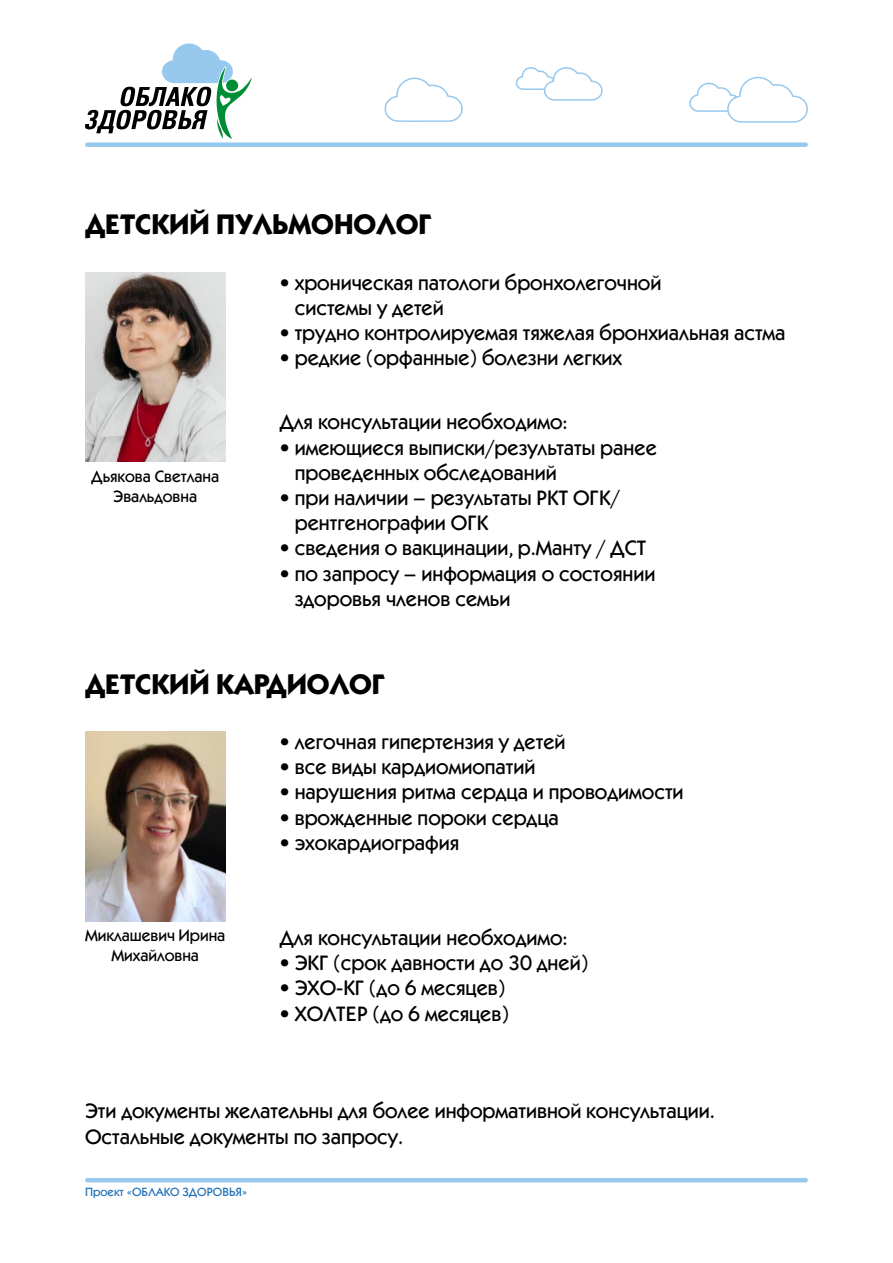
<style>
.page{position:relative;width:893px;height:1263px;background:#fff}
.page>*{position:absolute;margin:0;border:0;box-sizing:border-box;transform-origin:0 0}
.t1{font:700 28.5px "Kabel Medium C";color:#000}
.t2{font:21px/25.2px "Kabel Medium C";color:#000}
.t3{font:16.5px/19.8px "Kabel Medium C";color:#000;text-align:center}
.t4{font:12px "Kabel Medium C";color:#1d71b8}
</style>
<div class="page">
<hr style="left:87px;top:1178px;width:719px;height:4px;background:#97c9ee">
<div style="left:87px;top:142px;width:719px;height:5px;background:#97c9ee"></div>
<svg style="left:384px;top:77px;width:79px;height:45px"></svg>
<svg style="left:515px;top:67px;width:88px;height:34px"></svg>
<svg style="left:85px;top:43px;width:167px;height:96px"></svg>
<svg style="left:689px;top:76px;width:119px;height:47px"></svg>
<img style="left:85px;top:273px;width:140px;height:189px">
<img style="left:85px;top:732px;width:140px;height:189px">
<h1 class="t1" style="left:85px;top:207px;width:348px">ДЕТСКИЙ ПУЛЬМОНОЛОГ</h1>
<p class="t3" style="left:91px;top:466px;width:129px">Дьякова Светлана<br>Эвальдовна</p>
<p class="t2" style="left:295px;top:269px;width:368px;text-indent:-15px">• хроническая патологи бронхолегочной системы у детей</p>
<p class="t2" style="left:279px;top:319px;width:508px">• трудно контролируемая тяжелая бронхиальная астма</p>
<p class="t2" style="left:279px;top:345px;width:344px">• редкие (орфанные) болезни легких</p>
<p class="t2" style="left:279px;top:409px;width:290px">Для консультации необходимо:</p>
<p class="t2" style="left:295px;top:434px;width:364px;text-indent:-15px">• имеющиеся выписки/результаты ранее проведенных обследований</p>
<p class="t2" style="left:295px;top:484px;width:326px;text-indent:-15px">• при наличии – результаты РКТ ОГК/ рентгенографии ОГК</p>
<p class="t2" style="left:279px;top:535px;width:368px">• сведения о вакцинации, р.Манту / ДСТ</p>
<p class="t2" style="left:295px;top:560px;width:362px;text-indent:-15px">• по запросу – информация о состоянии здоровья членов семьи</p>
<h1 class="t1" style="left:85px;top:666px;width:302px">ДЕТСКИЙ КАРДИОЛОГ</h1>
<p class="t3" style="left:85px;top:925px;width:142px">Миклашевич Ирина<br>Михайловна</p>
<p class="t2" style="left:279px;top:728px;width:288px">• легочная гипертензия у детей</p>
<p class="t2" style="left:279px;top:753px;width:258px">• все виды кардиомиопатий</p>
<p class="t2" style="left:279px;top:779px;width:406px">• нарушения ритма сердца и проводимости</p>
<p class="t2" style="left:279px;top:804px;width:281px">• врожденные пороки сердца</p>
<p class="t2" style="left:279px;top:829px;width:181px">• эхокардиография</p>
<p class="t2" style="left:279px;top:924px;width:290px">Для консультации необходимо:</p>
<p class="t2" style="left:279px;top:949px;width:310px">• ЭКГ (срок давности до 30 дней)</p>
<p class="t2" style="left:279px;top:975px;width:227px">• ЭХО-КГ (до 6 месяцев)</p>
<p class="t2" style="left:279px;top:1000px;width:231px">• ХОЛТЕР (до 6 месяцев)</p>
<p class="t2" style="left:85px;top:1098px;width:631px">Эти документы желательны для более информативной консультации.<br>Остальные документы по запросу.</p>
<p class="t4" style="left:85px;top:1184px;width:164px">Проект «ОБЛАКО ЗДОРОВЬЯ»</p>
</div>
